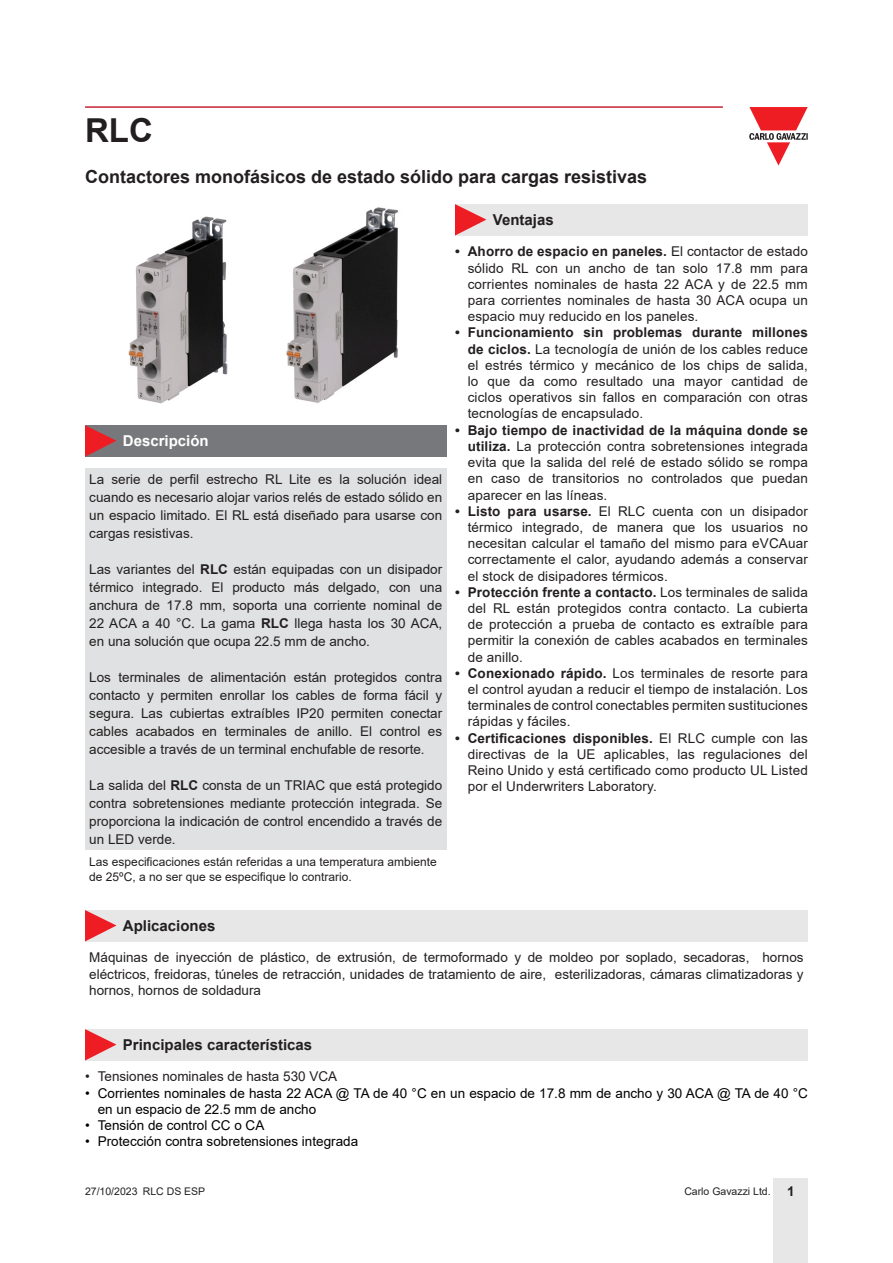
<style>
.page{position:relative;width:893px;height:1263px;background:#fff}
.page>*{position:absolute;margin:0;border:0;box-sizing:border-box;transform-origin:0 0}
.t1{font:700 33px "Arial";color:#231f20}
.Titolo02{font:700 18px "Arial";color:#231f20}
.Titolo03{font:700 15px "Arial";color:#231f20}
.Titolo03-2{font:700 15px "Arial";color:#fff}
.Testo{font:13.5px/16.2px "Arial";letter-spacing:.01em;color:#231f20;text-align:justify}
.t2{font:13.5px/16.2px "Arial";color:#000}
.Testo-2{font:12px "Arial";color:#231f20}
.t3{font:10.5px "Arial";color:#231f20}
.s1{font-weight:700}
.s2{font-weight:700;font-size:13.5px}
</style>
<div class="page">
<hr style="left:85px;top:106px;width:638px;height:2px;background:#c42633">
<div style="left:774px;top:1178px;width:34px;height:85px;background:#e7e7e8"></div>
<svg style="left:749px;top:107px;width:59px;height:59px"></svg>
<div style="left:455px;top:204px;width:353px;height:32px;background:#e7e7e8"></div>
<svg style="left:455px;top:204px;width:31px;height:32px"></svg>
<div style="left:85px;top:468px;width:361px;height:382px;background:#e0e1e2"></div>
<div style="left:85px;top:910px;width:723px;height:31px;background:#e7e7e8"></div>
<svg style="left:85px;top:910px;width:31px;height:31px"></svg>
<div style="left:85px;top:1029px;width:723px;height:31px;background:#e7e7e8"></div>
<svg style="left:85px;top:1029px;width:31px;height:31px"></svg>
<div style="left:85px;top:425px;width:361px;height:32px;background:#77787b"></div>
<svg style="left:85px;top:425px;width:31px;height:32px"></svg>
<img style="left:128px;top:216px;width:100px;height:188px">
<img style="left:286px;top:207px;width:112px;height:196px">
<p class="t1" style="left:85px;top:108px;width:69px">RLC</p>
<p class="Titolo02" style="left:85px;top:164px;width:564px">Contactores monofásicos de estado sólido para cargas resistivas</p>
<p class="Titolo03" style="left:493px;top:209px;width:62px">Ventajas</p>
<p class="Testo" style="left:468px;top:244px;width:342px;text-indent:-13px"><span class="s1">• Ahorro de espacio en paneles.</span> El contactor de estado sólido RL con un ancho de tan solo 17.8 mm para corrientes nominales de hasta 22 ACA y de 22.5 mm para corrientes nominales de hasta 30 ACA ocupa un espacio muy reducido en los paneles.</p>
<p class="Testo" style="left:468px;top:325px;width:342px;text-indent:-13px"><span class="s1">• Funcionamiento sin problemas durante millones de ciclos.</span> La tecnología de unión de los cables reduce el estrés térmico y mecánico de los chips de salida, lo que da como resultado una mayor cantidad de ciclos operativos sin fallos en comparación con otras tecnologías de encapsulado.</p>
<p class="Testo" style="left:468px;top:422px;width:342px;text-indent:-13px"><span class="s1">• Bajo tiempo de inactividad de la máquina donde se utiliza.</span> La protección contra sobretensiones integrada evita que la salida del relé de estado sólido se rompa en caso de transitorios no controlados que puedan aparecer en las líneas.</p>
<p class="Testo" style="left:468px;top:503px;width:342px;text-indent:-13px"><span class="s1">• Listo para usarse.</span> El RLC cuenta con un disipador térmico integrado, de manera que los usuarios no necesitan calcular el tamaño del mismo para eVCAuar correctamente el calor, ayudando además a conservar el stock de disipadores térmicos.</p>
<p class="Testo" style="left:468px;top:584px;width:342px;text-indent:-13px"><span class="s1">• Protección frente a contacto.</span> Los terminales de salida del RL están protegidos contra contacto. La cubierta de protección a prueba de contacto es extraíble para permitir la conexión de cables acabados en terminales de anillo.</p>
<p class="Testo" style="left:468px;top:665px;width:342px;text-indent:-13px"><span class="s1">• Conexionado rápido.</span> Los terminales de resorte para el control ayudan a reducir el tiempo de instalación. Los terminales de control conectables permiten sustituciones rápidas y fáciles.</p>
<p class="Testo" style="left:468px;top:730px;width:342px;text-indent:-13px"><span class="s1">• Certificaciones disponibles.</span> El RLC cumple con las directivas de la UE aplicables, las regulaciones del Reino Unido y está certificado como producto UL Listed por el Underwriters Laboratory.</p>
<p class="Titolo03-2" style="left:123px;top:431px;width:87px">Descripción</p>
<p class="Testo" style="left:89px;top:470px;width:354px;line-height:18px">La serie de perfil estrecho RL Lite es la solución ideal cuando es necesario alojar varios relés de estado sólido en un espacio limitado. El RL está diseñado para usarse con cargas resistivas.</p>
<p class="Testo" style="left:89px;top:560px;width:354px;line-height:18px">Las variantes del <span class="s1">RLC</span> están equipadas con un disipador térmico integrado. El producto más delgado, con una anchura de 17.8 mm, soporta una corriente nominal de 22 ACA a 40 °C. La gama <span class="s1">RLC</span> llega hasta los 30 ACA, en una solución que ocupa 22.5 mm de ancho.</p>
<p class="Testo" style="left:89px;top:668px;width:354px;line-height:18px">Los terminales de alimentación están protegidos contra contacto y permiten enrollar los cables de forma fácil y segura. Las cubiertas extraíbles IP20 permiten conectar cables acabados en terminales de anillo. El control es accesible a través de un terminal enchufable de resorte.</p>
<p class="Testo" style="left:89px;top:776px;width:354px;line-height:18px">La salida del <span class="s1">RLC</span> consta de un TRIAC que está protegido contra sobretensiones mediante protección integrada. Se proporciona la indicación de control encendido a través de un LED verde.</p>
<p class="Testo-2" style="left:89px;top:853px;width:349px">Las especificaciones están referidas a una temperatura ambiente</p>
<p class="Testo-2" style="left:89px;top:868px;width:264px">de 25ºC, a no ser que se especifique lo contrario.</p>
<p class="Titolo03" style="left:123px;top:915px;width:94px">Aplicaciones</p>
<p class="Testo" style="left:89px;top:949px;width:716px">Máquinas de inyección de plástico, de extrusión, de termoformado y de moldeo por soplado, secadoras, hornos eléctricos, freidoras, túneles de retracción, unidades de tratamiento de aire, esterilizadoras, cámaras climatizadoras y hornos, hornos de soldadura</p>
<p class="Titolo03" style="left:123px;top:1034px;width:191px">Principales características</p>
<p class="Testo" style="left:85px;top:1068px;width:254px">• Tensiones nominales de hasta 530 VCA</p>
<p class="t2" style="left:98px;top:1085px;width:712px;text-indent:-13px">• Corrientes nominales de hasta 22 ACA @ TA de 40 °C en un espacio de 17.8 mm de ancho y 30 ACA @ TA de 40 °C en un espacio de 22.5 mm de ancho</p>
<p class="t2" style="left:85px;top:1117px;width:181px">• Tensión de control CC o CA</p>
<p class="t2" style="left:85px;top:1133px;width:275px">• Protección contra sobretensiones integrada</p>
<p class="t3" style="left:85px;top:1183px;width:122px">27/10/2023 RLC DS ESP</p>
<p class="t3" style="left:684px;top:1183px;width:112px">Carlo Gavazzi Ltd. <span class="s2">1</span></p>
</div>
